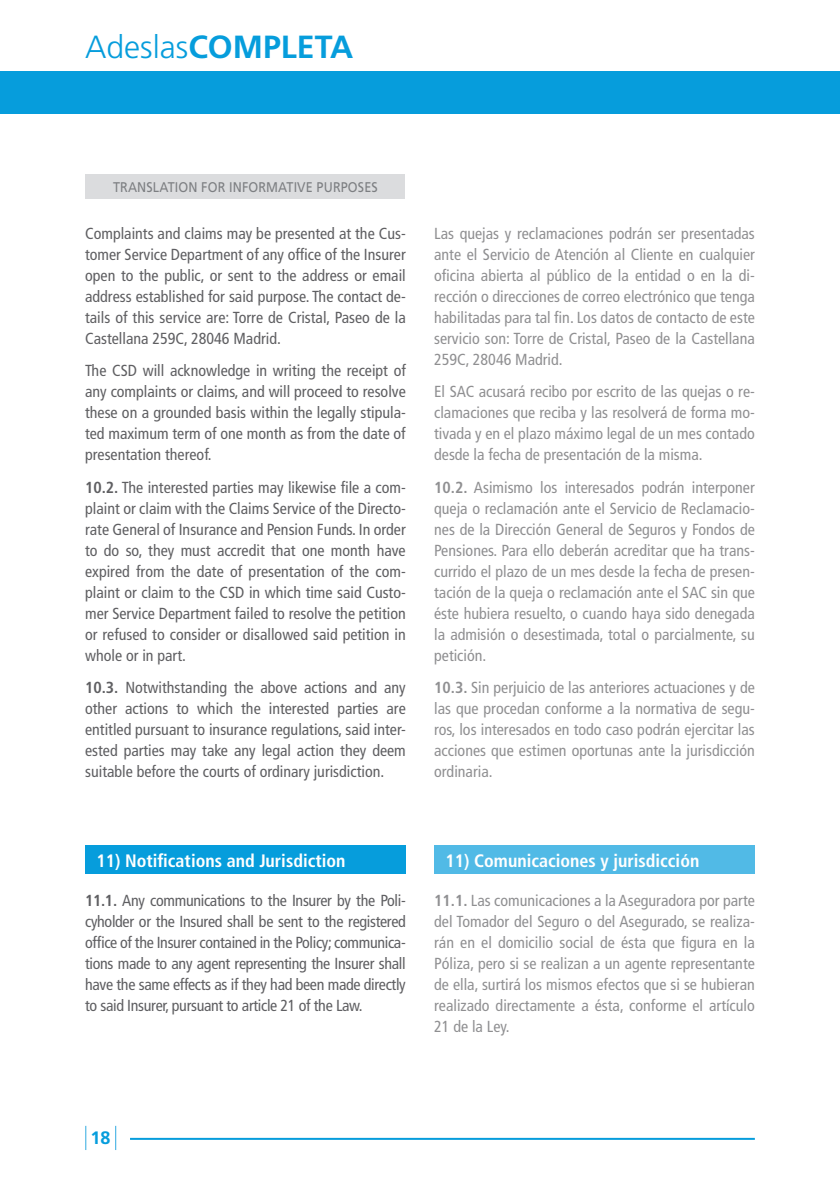
<style>
.page{position:relative;width:840px;height:1191px;background:#fff}
.page>*{position:absolute;margin:0;border:0;box-sizing:border-box;transform-origin:0 0}
.t1{font:700 32px "Frutiger";color:#069ddc}
.t2{font:700 condensed 18px "Frutiger";color:#fff}
.t3{font:700 18px "Frutiger";color:#069ddc}
.t4{font:condensed 16px/21px "Frutiger";color:#5f5f62;text-align:justify}
.t5{font:14px "Frutiger";letter-spacing:.01em;color:#7d7f82;scale:.9 1}
.s1{font-weight:300}
.s2{font-weight:700}
</style>
<div class="page">
<div style="left:0;top:71px;width:839px;height:43px;background:#069ddc"></div>
<svg style="left:115px;top:1125px;width:1px;height:25px"></svg>
<svg style="left:85px;top:1125px;width:1px;height:25px"></svg>
<hr style="left:130px;top:1137px;width:624px;height:2px;background:#069ddc">
<div style="left:434px;top:845px;width:320px;height:29px;background:#51bae6"></div>
<div style="left:85px;top:845px;width:320px;height:29px;background:#069ddc"></div>
<div style="left:85px;top:174px;width:319px;height:25px;background:#dbdcde"></div>
<h1 class="t1" style="left:85px;top:28px;width:269px"><span class="s1">Adeslas</span>COMPLETA</h1>
<p class="t5" style="left:113px;top:179px;width:295px">TRANSLATION FOR INFORMATIVE PURPOSES</p>
<p class="t4" style="left:85px;top:223px;width:322px">Complaints and claims may be presented at the Cus&shy;tomer Service Department of any office of the Insurer open to the public, or sent to the address or email address established for said purpose. The contact de&shy;tails of this service are: Torre de Cristal, Paseo de la Castellana 259C, 28046 Madrid.</p>
<p class="t4" style="left:85px;top:360px;width:322px">The CSD will acknowledge in writing the receipt of any complaints or claims, and will proceed to resolve these on a grounded basis within the legally stipula&shy;ted maximum term of one month as from the date of presentation thereof.</p>
<p class="t4" style="left:85px;top:476px;width:322px"><span class="s2">10.2.</span> The interested parties may likewise file a com&shy;plaint or claim with the Claims Service of the Directo&shy;rate General of Insurance and Pension Funds. In order to do so, they must accredit that one month have expired from the date of presentation of the com&shy;plaint or claim to the CSD in which time said Custo&shy;mer Service Department failed to resolve the petition or refused to consider or disallowed said petition in whole or in part.</p>
<p class="t4" style="left:85px;top:677px;width:322px"><span class="s2">10.3.</span> Notwithstanding the above actions and any other actions to which the interested parties are entitled pursuant to insurance regulations, said inter&shy;ested parties may take any legal action they deem suitable before the courts of ordinary jurisdiction.</p>
<p class="t4" style="left:434px;top:223px;width:322px">Las quejas y reclamaciones podrán ser presentadas ante el Servicio de Atención al Cliente en cualquier oficina abierta al público de la entidad o en la di&shy;rección o direcciones de correo electrónico que tenga habilitadas para tal fin. Los datos de contacto de este servicio son: Torre de Cristal, Paseo de la Castellana 259C, 28046 Madrid.</p>
<p class="t4" style="left:434px;top:381px;width:322px">El SAC acusará recibo por escrito de las quejas o re&shy;clamaciones que reciba y las resolverá de forma mo&shy;tivada y en el plazo máximo legal de un mes contado desde la fecha de presentación de la misma.</p>
<p class="t4" style="left:434px;top:476px;width:322px"><span class="s2">10.2.</span> Asimismo los interesados podrán interponer queja o reclamación ante el Servicio de Reclamacio&shy;nes de la Dirección General de Seguros y Fondos de Pensiones. Para ello deberán acreditar que ha trans&shy;currido el plazo de un mes desde la fecha de presen&shy;tación de la queja o reclamación ante el SAC sin que éste hubiera resuelto, o cuando haya sido denegada la admisión o desestimada, total o parcialmente, su petición.</p>
<p class="t4" style="left:434px;top:677px;width:322px"><span class="s2">10.3.</span> Sin perjuicio de las anteriores actuaciones y de las que procedan conforme a la normativa de segu&shy;ros, los interesados en todo caso podrán ejercitar las acciones que estimen oportunas ante la jurisdicción ordinaria.</p>
<p class="t2" style="left:96px;top:849px;width:250px">11) Notifications and Jurisdiction</p>
<p class="t4" style="left:85px;top:890px;width:322px"><span class="s2">11.1.</span> Any communications to the Insurer by the Poli&shy;cyholder or the Insured shall be sent to the registered office of the Insurer contained in the Policy; communica&shy;tions made to any agent representing the Insurer shall have the same effects as if they had been made directly to said Insurer, pursuant to article 21 of the Law.</p>
<p class="t2" style="left:445px;top:849px;width:255px">11) Comunicaciones y jurisdicción</p>
<p class="t4" style="left:434px;top:890px;width:322px"><span class="s2">11.1.</span> Las comunicaciones a la Aseguradora por parte del Tomador del Seguro o del Asegurado, se realiza&shy;rán en el domicilio social de ésta que figura en la Póliza, pero si se realizan a un agente representante de ella, surtirá los mismos efectos que si se hubieran realizado directamente a ésta, conforme el artículo 21 de la Ley.</p>
<p class="t3" style="left:90px;top:1127px;width:22px">18</p>
</div>
